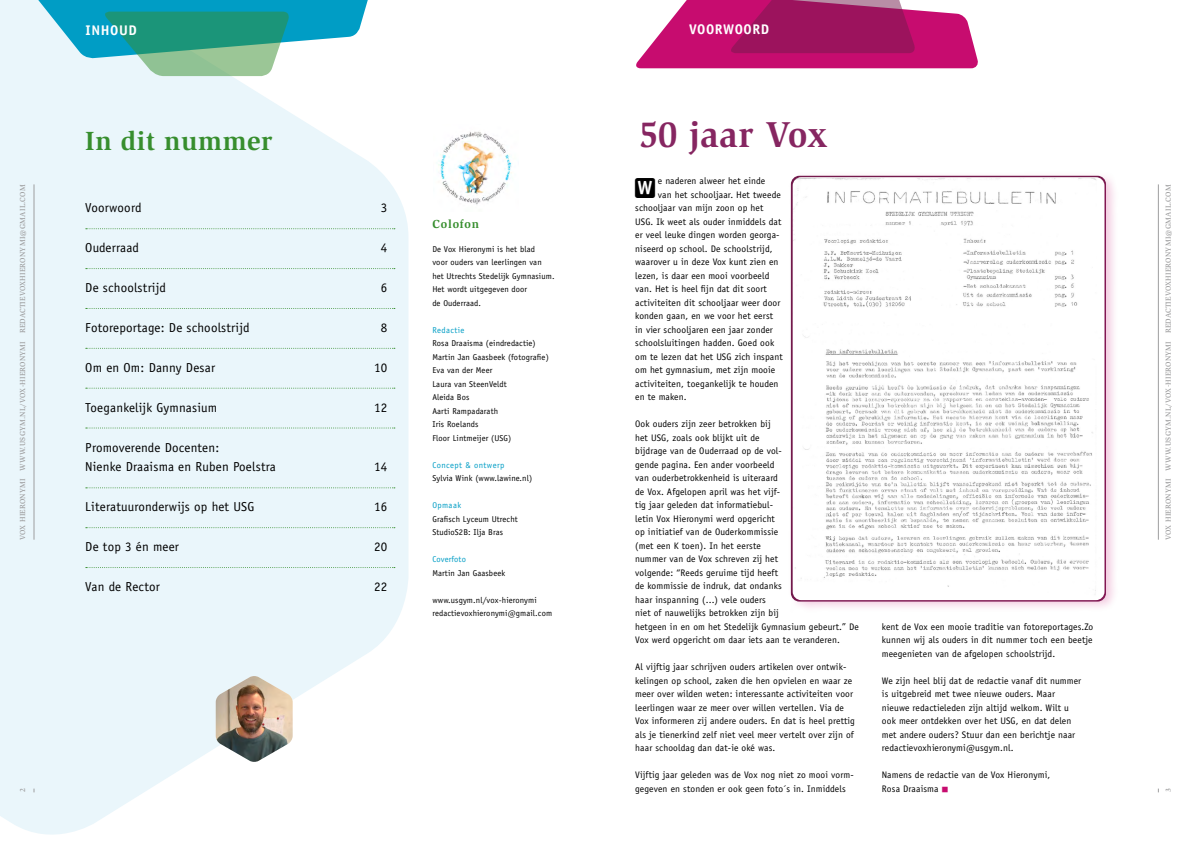
<style>
.page{position:relative;width:1191px;height:842px;background:#fff}
.page>*{position:absolute;margin:0;border:0;box-sizing:border-box;transform-origin:0 0}
.t1{font:700 37px "Slimbach Std";color:#862661}
.t2{font:700 27px "Slimbach Std";letter-spacing:.02em;color:#378e2e}
.t3{font:20px "ESRIUS Forestry 1";color:#000}
.t4{font:700 14px "Officina Sans Std";letter-spacing:.04em;color:#fff}
.t5{font:13px/20px "Officina Sans Std";letter-spacing:.015em;color:#000}
.t6{font:700 12px "Slimbach Std";letter-spacing:.07em;color:#378e2e}
.t7{font:9.5px/13.5px "Officina Sans Std";letter-spacing:.015em;color:#000}
.t8{font:8.5px/13.5px "Officina Sans Std";letter-spacing:.015em;color:#000}
.t9{font:8.5px "Officina Sans Std";letter-spacing:.05em;color:#009dc5}
.t10{font:8.5px "Officina Sans Std";letter-spacing:.015em;color:#009dc5}
.t11{font:500 7.5px "Slimbach Std";letter-spacing:.035em;color:#9e9e9f}
.s1{color:#c70c6f}
</style>
<div class="page">
<svg style="left:636px;top:0;width:342px;height:68px;background:#be2f7b"></svg>
<div style="left:788px;top:171px;width:330px;height:442px;background:#c70c6f;opacity:.25"></div>
<img style="left:792px;top:177px;width:312px;height:423px">
<svg style="left:0;top:0;width:408px;height:835px;background:#ecf7fb"></svg>
<svg style="left:86px;top:228px;width:309px;height:1px"></svg>
<svg style="left:86px;top:268px;width:309px;height:1px"></svg>
<svg style="left:86px;top:308px;width:309px;height:1px"></svg>
<svg style="left:86px;top:348px;width:309px;height:1px"></svg>
<svg style="left:86px;top:388px;width:309px;height:1px"></svg>
<svg style="left:86px;top:427px;width:309px;height:1px"></svg>
<svg style="left:86px;top:487px;width:309px;height:1px"></svg>
<svg style="left:86px;top:527px;width:309px;height:1px"></svg>
<svg style="left:86px;top:567px;width:309px;height:1px"></svg>
<img style="left:438px;top:131px;width:74px;height:74px">
<svg style="left:32px;top:0;width:338px;height:76px;background:#64bcbc"></svg>
<img style="left:216px;top:676px;width:77px;height:86px">
<hr style="left:1158px;top:184px;width:1px;height:356px;background:#9e9e9f">
<hr style="left:34px;top:184px;width:1px;height:356px;background:#9e9e9f">
<h3 class="t4" style="left:86px;top:21px;width:53px">INHOUD</h3>
<h2 class="t2" style="left:85px;top:125px;width:189px">In dit nummer</h2>
<h3 class="t4" style="left:689px;top:21px;width:81px">VOORWOORD</h3>
<h1 class="t1" style="left:639px;top:112px;width:190px">50 jaar Vox</h1>
<h3 class="t3" style="left:635px;top:178px;width:21px">!<sup>W</sup></h3>
<p class="t7" style="left:658px;top:174px;width:109px">e naderen alweer het einde</p>
<p class="t11" style="left:18px;top:540px;width:357px;rotate:-90deg">VOX HIERONYMI WWW.USGYM.NL/VOX-HIERONYMI REDACTIEVOXHIERONYMI@GMAIL.COM</p>
<p class="t11" style="left:1163px;top:540px;width:357px;rotate:-90deg">VOX HIERONYMI WWW.USGYM.NL/VOX-HIERONYMI REDACTIEVOXHIERONYMI@GMAIL.COM</p>
<p class="t7" style="left:658px;top:188px;width:124px">van het schooljaar. Het tweede</p>
<p class="t7" style="left:635px;top:201px;width:130px">schooljaar van mijn zoon op het</p>
<p class="t7" style="left:635px;top:215px;width:148px">USG. Ik weet als ouder inmiddels dat</p>
<p class="t7" style="left:635px;top:228px;width:146px">er veel leuke dingen worden georga-</p>
<p class="t7" style="left:635px;top:242px;width:139px">niseerd op school. De schoolstrijd,</p>
<p class="t7" style="left:635px;top:255px;width:145px">waarover u in deze Vox kunt zien en</p>
<p class="t7" style="left:635px;top:269px;width:136px">lezen, is daar een mooi voorbeeld</p>
<p class="t7" style="left:635px;top:282px;width:133px">van. Het is heel fijn dat dit soort</p>
<p class="t7" style="left:635px;top:296px;width:147px">activiteiten dit schooljaar weer door</p>
<p class="t7" style="left:635px;top:309px;width:139px">konden gaan, en we voor het eerst</p>
<p class="t7" style="left:635px;top:323px;width:139px">in vier schooljaren een jaar zonder</p>
<p class="t7" style="left:635px;top:336px;width:141px">schoolsluitingen hadden. Goed ook</p>
<p class="t7" style="left:635px;top:350px;width:149px">om te lezen dat het USG zich inspant</p>
<p class="t7" style="left:635px;top:363px;width:141px">om het gymnasium, met zijn mooie</p>
<p class="t7" style="left:635px;top:377px;width:145px">activiteiten, toegankelijk te houden</p>
<p class="t7" style="left:635px;top:390px;width:53px">en te maken.</p>
<p class="t7" style="left:635px;top:417px;width:225px">Ook ouders zijn zeer betrokken bij<br>het USG, zoals ook blijkt uit de<br>bijdrage van de Ouderraad op de vol-<br>gende pagina. Een ander voorbeeld<br>van ouderbetrokkenheid is uiteraard<br>de Vox. Afgelopen april was het vijf-<br>tig jaar geleden dat informatiebul-<br>letin Vox Hieronymi werd opgericht<br>op initiatief van de Ouderkommissie<br>(met een K toen). In het eerste<br>nummer van de Vox schreven zij het<br>volgende: “Reeds geruime tijd heeft<br>de kommissie de indruk, dat ondanks<br>haar inspanning (...) vele ouders<br>niet of nauwelijks betrokken zijn bij<br>hetgeen in en om het Stedelijk Gymnasium gebeurt.” De Vox werd opgericht om daar iets aan te veranderen.</p>
<p class="t7" style="left:635px;top:660px;width:221px">Al vijftig jaar schrijven ouders artikelen over ontwik&shy;kelingen op school, zaken die hen opvielen en waar ze meer over wilden weten: interessante activiteiten voor leerlingen waar ze meer over willen vertellen. Via de Vox informeren zij andere ouders. En dat is heel prettig als je tienerkind zelf niet veel meer vertelt over zijn of haar schooldag dan dat-ie oké was.</p>
<p class="t7" style="left:635px;top:768px;width:220px">Vijftig jaar geleden was de Vox nog niet zo mooi vorm&shy;gegeven en stonden er ook geen foto´s in. Inmiddels</p>
<h3 class="t5" style="left:85px;top:198px;width:58px">Voorwoord</h3>
<h3 class="t5" style="left:381px;top:198px;width:8px">3</h3>
<h3 class="t5" style="left:85px;top:238px;width:55px">Ouderraad</h3>
<h3 class="t5" style="left:381px;top:238px;width:8px">4</h3>
<h3 class="t5" style="left:85px;top:278px;width:82px">De schoolstrijd</h3>
<h3 class="t5" style="left:381px;top:278px;width:8px">6</h3>
<h3 class="t5" style="left:85px;top:318px;width:166px">Fotoreportage: De schoolstrijd</h3>
<h3 class="t5" style="left:381px;top:318px;width:8px">8</h3>
<h3 class="t5" style="left:85px;top:357px;width:131px">Om en Om: Danny Desar</h3>
<h3 class="t5" style="left:374px;top:357px;width:15px">10</h3>
<h3 class="t5" style="left:85px;top:397px;width:133px">Toegankelijk Gymnasium</h3>
<h3 class="t5" style="left:374px;top:397px;width:15px">12</h3>
<h3 class="t5" style="left:85px;top:437px;width:192px">Promoverende Docenten:<br>Nienke Draaisma en Ruben Poelstra</h3>
<p class="t6" style="left:432px;top:217px;width:48px">Colofon</p>
<p class="t8" style="left:432px;top:242px;width:124px">De Vox Hieronymi is het blad<br>voor ouders van leerlingen van het Utrechts Stedelijk Gymnasium.<br>Het wordt uitgegeven door<br>de Ouderraad.</p>
<p class="t9" style="left:432px;top:325px;width:34px">Redactie</p>
<p class="t8" style="left:432px;top:337px;width:118px">Rosa Draaisma (eindredactie)<br>Martin Jan Gaasbeek (fotografie)<br>Eva van der Meer<br>Laura van SteenVeldt<br>Aleida Bos<br>Aarti Rampadarath<br>Iris Roelands<br>Floor Lintmeijer (USG)</p>
<p class="t9" style="left:432px;top:460px;width:73px">Concept &amp; ontwerp</p>
<p class="t8" style="left:432px;top:472px;width:101px">Sylvia Wink (www.lawine.nl)</p>
<p class="t9" style="left:432px;top:501px;width:30px">Opmaak</p>
<p class="t8" style="left:432px;top:512px;width:87px">Grafisch Lyceum Utrecht<br>StudioS2B: Ilja Bras</p>
<p class="t10" style="left:432px;top:555px;width:35px">Coverfoto</p>
<p class="t8" style="left:432px;top:566px;width:74px">Martin Jan Gaasbeek</p>
<p class="t8" style="left:432px;top:593px;width:121px">www.usgym.nl/vox-hieronymi redactievoxhieronymi@gmail.com</p>
<h3 class="t5" style="left:374px;top:457px;width:15px">14</h3>
<h3 class="t5" style="left:85px;top:497px;width:170px">Literatuuronderwijs op het USG</h3>
<h3 class="t5" style="left:374px;top:497px;width:15px">16</h3>
<h3 class="t5" style="left:85px;top:537px;width:95px">De top 3 én meer</h3>
<h3 class="t5" style="left:374px;top:537px;width:15px">20</h3>
<h3 class="t5" style="left:85px;top:577px;width:76px">Van de Rector</h3>
<h3 class="t5" style="left:374px;top:577px;width:15px">22</h3>
<p class="t7" style="left:882px;top:620px;width:213px;text-align:justify">kent de Vox een mooie traditie van fotoreportages.Zo kunnen wij als ouders in dit nummer toch een beetje meegenieten van de afgelopen schoolstrijd.</p>
<p class="t7" style="left:882px;top:674px;width:201px">We zijn heel blij dat de redactie vanaf dit nummer is uitgebreid met twee nieuwe ouders. Maar nieuwe redactieleden zijn altijd welkom. Wilt u ook meer ontdekken over het USG, en dat delen met andere ouders? Stuur dan een berichtje naar redactievoxhieronymi@usgym.nl.</p>
<p class="t7" style="left:882px;top:768px;width:170px">Namens de redactie van de Vox Hieronymi,<br>Rosa Draaisma <span class="s1">■</span></p>
<p class="t11" style="left:18px;top:792px;width:6px;rotate:-90deg">2</p>
<p class="t11" style="left:1163px;top:792px;width:6px;rotate:-90deg">3</p>
</div>
